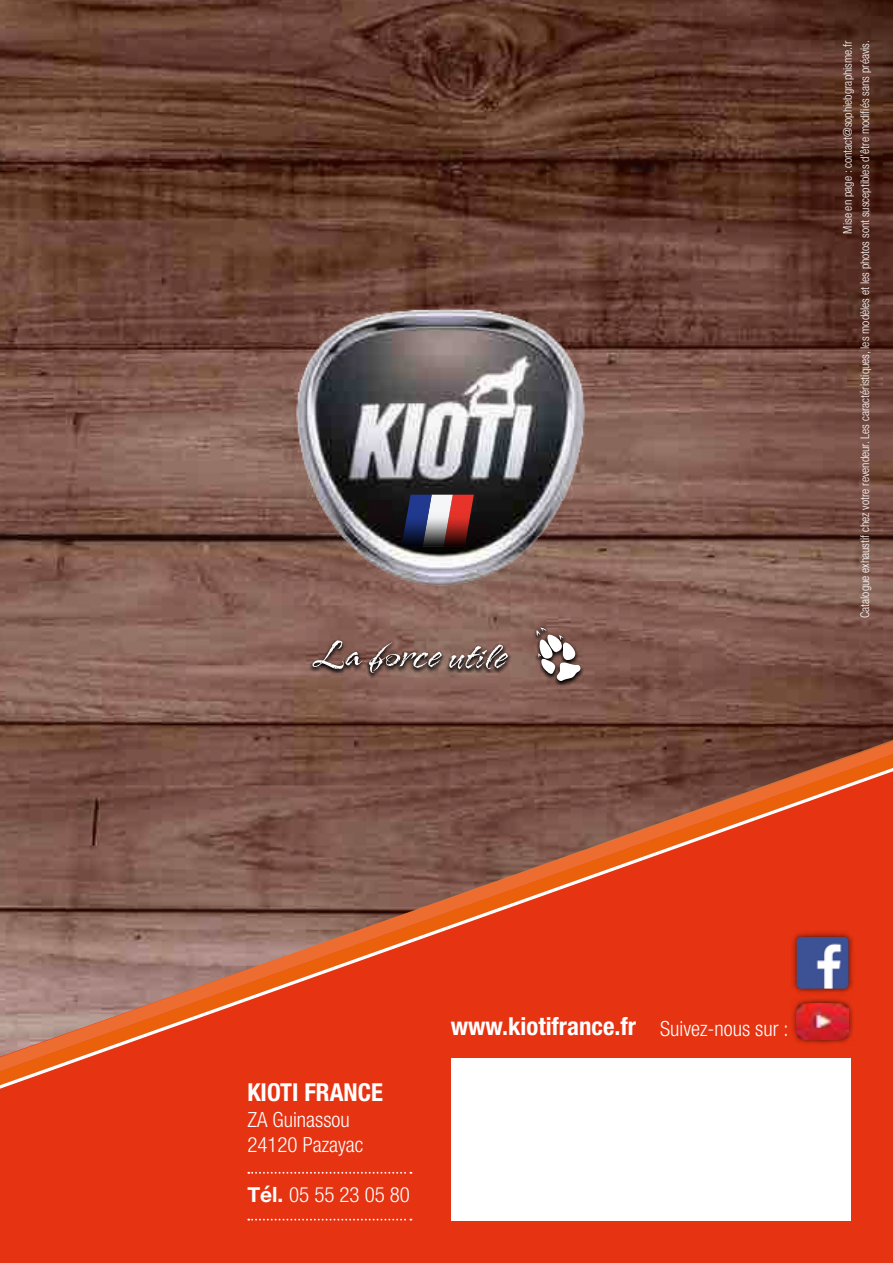
<style>
.page{position:relative;width:893px;height:1263px;background:#fff}
.page>*{position:absolute;margin:0;border:0;box-sizing:border-box;transform-origin:0 0}
.t1{font:700 condensed 24.75px "Helvetica Neue";color:#fff}
.t2{font:300 condensed 21px/24.8px "Helvetica Neue LT";color:#fff}
.t3{font:300 condensed 12px "Helvetica Neue LT";color:#fff}
.s1{font-family:"Helvetica Neue";font-weight:700;font-stretch:normal}
</style>
<div class="page">
<div style="left:0;top:602px;width:893px;height:661px;background:#e63312"></div>
<img style="left:0;top:0;width:893px;height:679px">
<img style="left:296px;top:307px;width:289px;height:280px">
<svg style="left:362px;top:495px;width:159px;height:59px;background:#53454b"></svg>
<div style="left:451px;top:1058px;width:399px;height:162px;background:#fff"></div>
<svg style="left:248px;top:1172px;width:163px;height:2px"></svg>
<svg style="left:248px;top:1219px;width:163px;height:1px"></svg>
<svg style="left:309px;top:626px;width:275px;height:53px;background:#89655a"></svg>
<svg style="left:536px;top:628px;width:44px;height:51px;background:#a5938f"></svg>
<svg style="left:312px;top:640px;width:50px;height:29px"></svg>
<svg style="left:369px;top:642px;width:73px;height:31px;background:#826a63"></svg>
<svg style="left:449px;top:644px;width:59px;height:25px"></svg>
<svg style="left:0;top:679px;width:893px;height:472px"></svg>
<p class="t3" style="left:841px;top:234px;width:195px;rotate:-90deg">Mise en page : contact@sophiebgraphisme.fr</p>
<p class="t3" style="left:858px;top:618px;width:580px;rotate:-90deg">Catalogue exhaustif chez votre revendeur. Les caractéristiques, les modèles et les photos sont susceptibles d’être modifiés sans préavis.</p>
<h1 class="t1" style="left:247px;top:1077px;width:137px">KIOTI FRANCE</h1>
<h2 class="t2" style="left:247px;top:1107px;width:117px">ZA Guinassou<br>24120 Pazayac</h2>
<h2 class="t2" style="left:247px;top:1182px;width:164px"><span class="s1">Tél.</span> 05 55 23 05 80</h2>
<h1 class="t1" style="left:451px;top:1012px;width:187px">www.kiotifrance.fr</h1>
<h2 class="t2" style="left:660px;top:1016px;width:130px">Suivez-nous sur :</h2>
</div>
